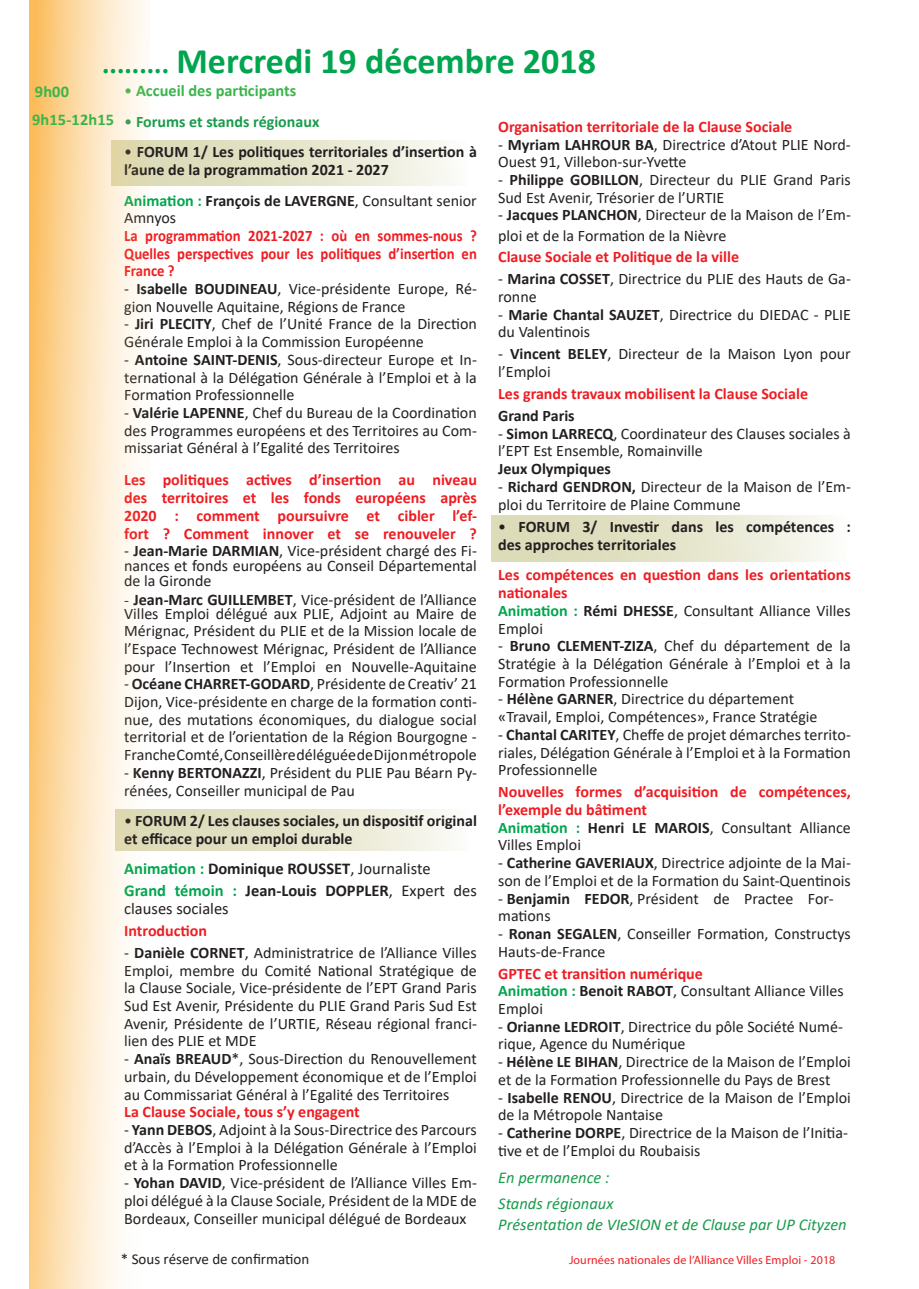
<style>
.page{position:relative;width:919px;height:1289px;background:#fff}
.page>*{position:absolute;margin:0;border:0;box-sizing:border-box;transform-origin:0 0}
.t1{font:700 36px "Calibri";color:#00a54f}
.t2{font:italic 16.5px/21px "Calibri";color:#189c4c}
.t3{font:16.5px/17.7px "Calibri";color:#231f20}
.t4{font:700 16.5px "Calibri";color:#231f20}
.t5{font:700 16.35px "Calibri";color:#3ab54a}
.t6{font:16.05px/17.7px "Calibri";color:#231f20}
.t7{font:700 16.05px/17.7px "Calibri";color:#ee1d23}
.t8{font:700 16.05px/17.7px "Calibri";color:#231f20}
.t9{font:700 16.05px/17.7px "Calibri";color:#ee1d23;text-align:justify;scale:.92 1}
.t10{font:700 16.05px "Calibri";color:#189c4c}
.t11{font:15px "Calibri";color:#231f20}
.t12{font:12px "Myriad Pro";letter-spacing:.01em;color:#ee1d23}
.s1{font-family:"Myriad Pro";font-weight:400}
.s2{font-weight:400}
.s3{font-weight:400;font-size:16.35px}
.s4{font-weight:700;color:#00a54f}
.s5{font-weight:700}
.s6{font-size:14.25px}
.s7{font-weight:700;font-size:16.2px}
.s8{color:#00a54f}
</style>
<div class="page">
<svg style="left:29px;top:0;width:120px;height:1288px"></svg>
<p class="t1" style="left:102px;top:35px;width:495px"><span class="s1">.........</span> Mercredi 19 décembre 2018</p>
<p class="t5" style="left:35px;top:80px;width:36px">9h00</p>
<p class="t5" style="left:32px;top:108px;width:84px">9h15-12h15</p>
<p class="t5" style="left:124px;top:79px;width:174px"><span class="s2">•</span> Accueil des participants</p>
<p class="t10" style="left:124px;top:110px;width:197px"><span class="s3">•</span> Forums et stands régionaux</p>
<p class="t8" style="left:124px;top:143px;width:354px"><span class="s2">•</span> FORUM 1/ Les politiques territoriales d’insertion à l’aune de la programmation 2021 - 2027</p>
<p class="t6" style="left:124px;top:191px;width:354px"><span class="s4">Animation :</span> <span class="s5">François de LAVERGNE</span>, Consultant senior<br>Amnyos</p>
<p class="t9" style="left:124px;top:226px;width:385px">La programmation 2021-2027 : où en sommes-nous ?<br>Quelles perspectives pour les politiques d’insertion en France ?</p>
<p class="t6" style="left:124px;top:279px;width:354px">- <span class="s5">Isabelle BOUDINEAU</span>, Vice-présidente Europe, Ré&shy;gion Nouvelle Aquitaine, Régions de France</p>
<p class="t6" style="left:124px;top:315px;width:354px">- <span class="s5">Jiri PLECITY</span>, Chef de l’Unité France de la Direction<br>Générale Emploi à la Commission Européenne</p>
<p class="t6" style="left:124px;top:350px;width:354px;text-align:justify">- <span class="s5">Antoine SAINT-DENIS</span>, Sous-directeur Europe et In&shy;ternational à la Délégation Générale à l’Emploi et à la Formation Professionnelle</p>
<p class="t6" style="left:124px;top:403px;width:354px;text-align:justify">- <span class="s5">Valérie LAPENNE</span>, Chef du Bureau de la Coordination des Programmes européens et des Territoires au Com&shy;missariat Général à l’Egalité des Territoires</p>
<p class="t7" style="left:124px;top:471px;width:354px;text-align:justify">Les politiques actives d’insertion au niveau des territoires et les fonds européens après 2020 : comment poursuivre et cibler l’ef&shy;fort ? Comment innover et se renouveler ?</p>
<p class="t6" style="left:124px;top:543px;width:354px;line-height:15px;text-align:justify">- <span class="s5">Jean-Marie DARMIAN</span>, Vice-président chargé des Fi&shy;nances et fonds européens au Conseil Départemental de la Gironde</p>
<p class="t6" style="left:124px;top:592px;width:354px;line-height:13.5px"><span class="s6">-</span> <span class="s7">Jean-Marc GUIL</span><span class="s5">LEMBET</span>, Vice-président de l’Alliance<br>Villes Emploi délégué aux PLIE, Adjoint au Maire de</p>
<p class="t6" style="left:124px;top:621px;width:354px;text-align:justify">Mérignac, Président du PLIE et de la Mission locale de l’Espace Technowest Mérignac, Président de l’Alliance pour l’Insertion et l’Emploi en Nouvelle-Aquitaine</p>
<p class="t6" style="left:124px;top:674px;width:354px;text-align:justify">- <span class="s5">Océane CHARRET-GODARD</span>, Présidente de Creativ’ 21<br>Dijon, Vice-présidente en charge de la formation conti&shy;nue, des mutations économiques, du dialogue social territorial et de l’orientation de la Région Bourgogne - Franche Comté, Conseillère déléguée de Dijon métropole</p>
<p class="t6" style="left:124px;top:763px;width:354px">- <span class="s5">Kenny BERTONAZZI</span>, Président du PLIE Pau Béarn Py&shy;rénées, Conseiller municipal de Pau</p>
<p class="t8" style="left:124px;top:811px;width:354px"><span class="s2">•</span> FORUM 2/ Les clauses sociales, un dispositif original et efficace pour un emploi durable</p>
<p class="t4" style="left:124px;top:857px;width:308px"><span class="s8">Animation :</span> Dominique ROUSSET<span class="s2">, Journaliste</span></p>
<p class="t3" style="left:124px;top:881px;width:354px"><span class="s4">Grand témoin :</span> <span class="s5">Jean-Louis DOPPLER</span>, Expert des clauses sociales</p>
<p class="t7" style="left:124px;top:921px;width:84px">Introduction</p>
<p class="t6" style="left:124px;top:943px;width:354px;text-align:justify">- <span class="s5">Danièle CORNET</span>, Administratrice de l’Alliance Villes Emploi, membre du Comité National Stratégique de la Clause Sociale, Vice-présidente de l’EPT Grand Paris Sud Est Avenir, Présidente du PLIE Grand Paris Sud Est Avenir, Présidente de l’URTIE, Réseau régional franci&shy;lien des PLIE et MDE</p>
<p class="t6" style="left:124px;top:1049px;width:354px;text-align:justify">- <span class="s5">Anaïs BREAUD</span>*, Sous-Direction du Renouvellement urbain, du Développement économique et de l’Emploi au Commissariat Général à l’Egalité des Territoires</p>
<p class="t7" style="left:124px;top:1102px;width:237px">La Clause Sociale, tous s’y engagent</p>
<p class="t6" style="left:124px;top:1120px;width:354px;text-align:justify">- <span class="s5">Yann DEBOS</span>, Adjoint à la Sous-Directrice des Parcours d’Accès à l’Emploi à la Délégation Générale à l’Emploi et à la Formation Professionnelle</p>
<p class="t6" style="left:124px;top:1173px;width:354px;text-align:justify">- <span class="s5">Yohan DAVID</span>, Vice-président de l’Alliance Villes Em&shy;ploi délégué à la Clause Sociale, Président de la MDE de Bordeaux, Conseiller municipal délégué de Bordeaux</p>
<p class="t7" style="left:498px;top:117px;width:295px">Organisation territoriale de la Clause Sociale</p>
<p class="t6" style="left:498px;top:135px;width:354px">- <span class="s5">Myriam LAHROUR BA</span>, Directrice d’Atout PLIE Nord-<br>Ouest 91, Villebon-sur-Yvette</p>
<p class="t6" style="left:498px;top:170px;width:354px">- <span class="s5">Philippe GOBILLON</span>, Directeur du PLIE Grand Paris<br>Sud Est Avenir, Trésorier de l’URTIE</p>
<p class="t6" style="left:498px;top:204px;width:354px;line-height:21px">- <span class="s5">Jacques PLANCHON</span>, Directeur de la Maison de l’Em&shy;ploi et de la Formation de la Nièvre</p>
<p class="t7" style="left:498px;top:248px;width:242px">Clause Sociale et Politique de la ville</p>
<p class="t6" style="left:498px;top:270px;width:354px">- <span class="s5">Marina COSSET</span>, Directrice du PLIE des Hauts de Ga&shy;ronne</p>
<p class="t6" style="left:498px;top:305px;width:354px">- <span class="s5">Marie Chantal SAUZET</span>, Directrice du DIEDAC - PLIE du Valentinois</p>
<p class="t6" style="left:498px;top:345px;width:354px">- <span class="s5">Vincent BELEY</span>, Directeur de la Maison Lyon pour l’Emploi</p>
<p class="t7" style="left:498px;top:385px;width:311px">Les grands travaux mobilisent la Clause Sociale</p>
<p class="t8" style="left:498px;top:406px;width:78px">Grand Paris</p>
<p class="t6" style="left:498px;top:424px;width:354px">- <span class="s5">Simon LARRECQ</span>, Coordinateur des Clauses sociales à l’EPT Est Ensemble, Romainville</p>
<p class="t8" style="left:498px;top:460px;width:114px">Jeux Olympiques</p>
<p class="t6" style="left:498px;top:477px;width:354px">- <span class="s5">Richard GENDRON,</span> Directeur de la Maison de l’Em&shy;ploi du Territoire de Plaine Commune</p>
<p class="t8" style="left:498px;top:517px;width:354px"><span class="s2">•</span> FORUM 3/ Investir dans les compétences : des approches territoriales</p>
<p class="t7" style="left:498px;top:566px;width:354px">Les compétences en question dans les orientations nationales</p>
<p class="t6" style="left:498px;top:601px;width:354px"><span class="s4">Animation :</span> <span class="s5">Rémi DHESSE</span>, Consultant Alliance Villes<br>Emploi</p>
<p class="t6" style="left:498px;top:636px;width:354px;text-align:justify">- <span class="s5">Bruno CLEMENT-ZIZA</span>, Chef du département de la Stratégie à la Délégation Générale à l’Emploi et à la Formation Professionnelle</p>
<p class="t6" style="left:498px;top:690px;width:321px">- <span class="s5">Hélène GARNER</span>, Directrice du département «Travail, Emploi, Compétences», France Stratégie</p>
<p class="t6" style="left:498px;top:725px;width:354px;text-align:justify">- <span class="s5">Chantal CARITEY</span>, Cheffe de projet démarches territo&shy;riales, Délégation Générale à l’Emploi et à la Formation Professionnelle</p>
<p class="t7" style="left:498px;top:782px;width:354px">Nouvelles formes d’acquisition de compétences, l’exemple du bâtiment</p>
<p class="t6" style="left:498px;top:818px;width:354px"><span class="s4">Animation :</span> <span class="s5">Henri LE MAROIS</span>, Consultant Alliance<br>Villes Emploi</p>
<p class="t6" style="left:498px;top:853px;width:354px">- <span class="s5">Catherine GAVERIAUX</span>, Directrice adjointe de la Mai&shy;son de l’Emploi et de la Formation du Saint-Quentinois</p>
<p class="t6" style="left:498px;top:888px;width:337px">- <span class="s5">Benjamin FEDOR</span>, Président de Practee For&shy;mations</p>
<p class="t6" style="left:498px;top:924px;width:354px">- <span class="s5">Ronan SEGALEN</span>, Conseiller Formation, Constructys<br>Hauts-de-France</p>
<p class="t7" style="left:498px;top:964px;width:206px">GPTEC et transition numérique</p>
<p class="t6" style="left:498px;top:981px;width:347px"><span class="s4">Animation :</span> <span class="s5">Benoit RABOT</span>, Consultant Alliance Villes<br>Emploi</p>
<p class="t6" style="left:498px;top:1017px;width:346px">- <span class="s5">Orianne LEDROIT</span>, Directrice du pôle Société Numé&shy;rique, Agence du Numérique</p>
<p class="t6" style="left:498px;top:1052px;width:354px">- <span class="s5">Hélène LE BIHAN</span>, Directrice de la Maison de l’Emploi et de la Formation Professionnelle du Pays de Brest</p>
<p class="t6" style="left:498px;top:1087px;width:354px">- <span class="s5">Isabelle RENOU</span>, Directrice de la Maison de l’Emploi de la Métropole Nantaise</p>
<p class="t6" style="left:498px;top:1123px;width:351px">- <span class="s5">Catherine DORPE</span>, Directrice de la Maison de l’Initia&shy;tive et de l’Emploi du Roubaisis</p>
<p class="t2" style="left:498px;top:1166px;width:113px">En permanence :</p>
<p class="t2" style="left:498px;top:1191px;width:350px">Stands régionaux<br>Présentation de VIeSION et de Clause par UP Cityzen</p>
<p class="t11" style="left:121px;top:1248px;width:190px">* Sous réserve de confirmation</p>
<p class="t12" style="left:569px;top:1252px;width:268px">Journées nationales de l’Alliance Villes Emploi - 2018</p>
</div>
